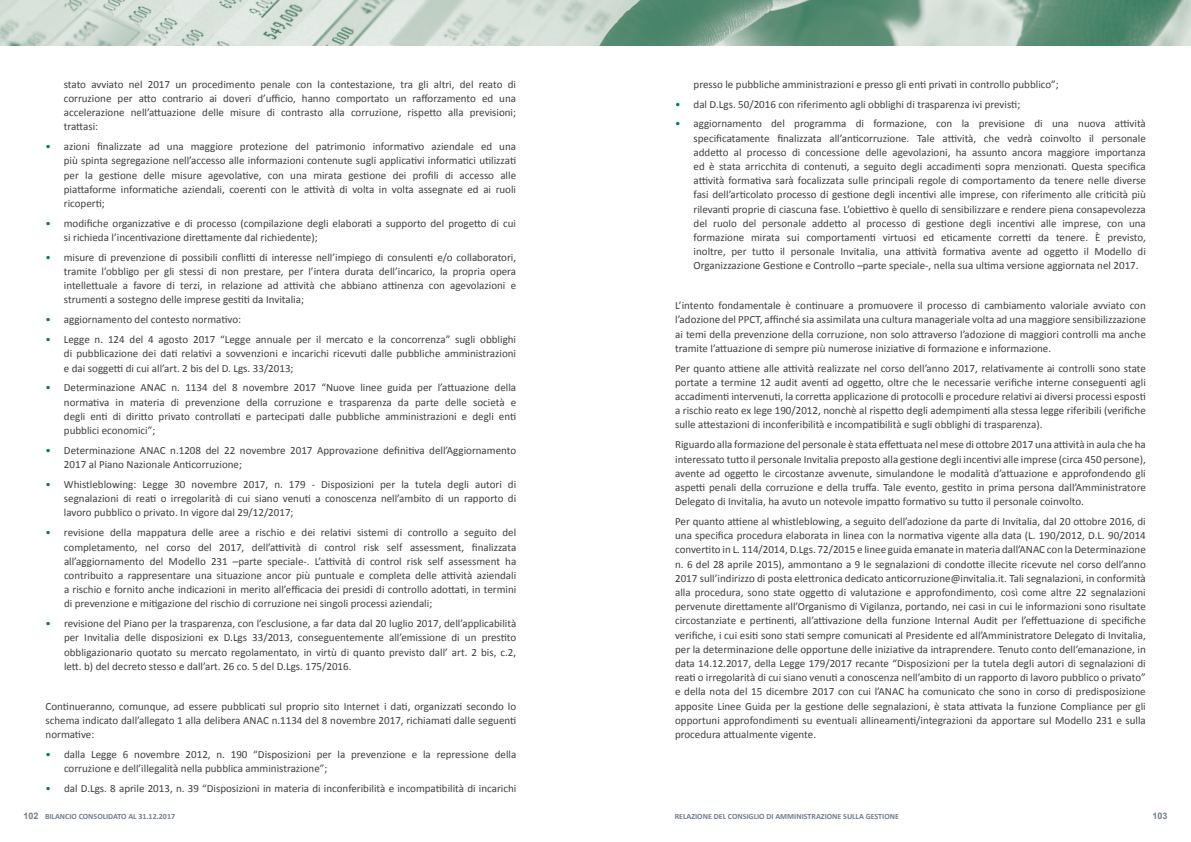
<style>
.page{position:relative;width:1191px;height:842px;background:#fff}
.page>*{position:absolute;margin:0;border:0;box-sizing:border-box;transform-origin:0 0}
.t1{font:11px/14.2px "Calibri";color:#3e3e3f;text-align:justify}
.t2{font:700 9px "Arial";color:#727f8a}
.t3{font:700 8px "Calibri";color:#727f8a}
.s1{color:#008355}
.s2{font-family:"Arial";font-size:9px}
</style>
<div class="page">
<img style="left:0;top:0;width:1191px;height:45px">
<p class="t1" style="left:64px;top:77px;width:454px">stato avviato nel 2017 un procedimento penale con la contestazione, tra gli altri, del reato di corruzione per atto contrario ai doveri d’ufficio, hanno comportato un rafforzamento ed una accelerazione nell’attuazione delle misure di contrasto alla corruzione, rispetto alla previsioni; trattasi:</p>
<p class="t1" style="left:64px;top:139px;width:454px;text-indent:-18px"><span class="s1">•</span> azioni finalizzate ad una maggiore protezione del patrimonio informativo aziendale ed una più spinta segregazione nell’accesso alle informazioni contenute sugli applicativi informatici utilizzati per la gestione delle misure agevolative, con una mirata gestione dei profili di accesso alle piattaforme informatiche aziendali, coerenti con le attività di volta in volta assegnate ed ai ruoli ricoperti;</p>
<p class="t1" style="left:64px;top:216px;width:454px;text-indent:-18px"><span class="s1">•</span> modifiche organizzative e di processo (compilazione degli elaborati a supporto del progetto di cui si richieda l’incentivazione direttamente dal richiedente);</p>
<p class="t1" style="left:64px;top:250px;width:454px;text-indent:-18px"><span class="s1">•</span> misure di prevenzione di possibili conflitti di interesse nell’impiego di consulenti e/o collaboratori, tramite l’obbligo per gli stessi di non prestare, per l’intera durata dell’incarico, la propria opera intellettuale a favore di terzi, in relazione ad attività che abbiano attinenza con agevolazioni e strumenti a sostegno delle imprese gestiti da Invitalia;</p>
<p class="t1" style="left:45px;top:313px;width:197px"><span class="s1">•</span> aggiornamento del contesto normativo:</p>
<p class="t1" style="left:64px;top:332px;width:454px;text-indent:-18px"><span class="s1">•</span> Legge n. 124 del 4 agosto 2017 “Legge annuale per il mercato e la concorrenza” sugli obblighi di pubblicazione dei dati relativi a sovvenzioni e incarichi ricevuti dalle pubbliche amministrazioni e dai soggetti di cui all’art. 2 bis del D. Lgs. 33/2013;</p>
<p class="t1" style="left:64px;top:381px;width:454px;text-indent:-18px"><span class="s1">•</span> Determinazione ANAC n. 1134 del 8 novembre 2017 “Nuove linee guida per l’attuazione della normativa in materia di prevenzione della corruzione e trasparenza da parte delle società e degli enti di diritto privato controllati e partecipati dalle pubbliche amministrazioni e degli enti pubblici economici”;</p>
<p class="t1" style="left:64px;top:443px;width:454px;text-indent:-18px"><span class="s1">•</span> Determinazione ANAC n.1208 del 22 novembre 2017 Approvazione definitiva dell’Aggiornamento<br>2017 al Piano Nazionale Anticorruzione;</p>
<p class="t1" style="left:64px;top:477px;width:454px;text-indent:-18px"><span class="s1">•</span> Whistleblowing: Legge 30 novembre 2017, n. 179 - Disposizioni per la tutela degli autori di segnalazioni di reati o irregolarità di cui siano venuti a conoscenza nell’ambito di un rapporto di lavoro pubblico o privato. In vigore dal 29/12/2017;</p>
<p class="t1" style="left:64px;top:526px;width:454px;text-indent:-18px"><span class="s1">•</span> revisione della mappatura delle aree a rischio e dei relativi sistemi di controllo a seguito del completamento, nel corso del 2017, dell’attività di control risk self assessment, finalizzata all’aggiornamento del Modello 231 –parte speciale-. L’attività di control risk self assessment ha contribuito a rappresentare una situazione ancor più puntuale e completa delle attività aziendali a rischio e fornito anche indicazioni in merito all’efficacia dei presidi di controllo adottati, in termini di prevenzione e mitigazione del rischio di corruzione nei singoli processi aziendali;</p>
<p class="t1" style="left:64px;top:616px;width:454px;text-indent:-18px"><span class="s1">•</span> revisione del Piano per la trasparenza, con l’esclusione, a far data dal 20 luglio 2017, dell’applicabilità per Invitalia delle disposizioni ex D.Lgs 33/2013, conseguentemente all’emissione di un prestito obbligazionario quotato su mercato regolamentato, in virtù di quanto previsto dall’ art. 2 bis, c.2, lett. b) del decreto stesso e dall’art. 26 co. 5 del D.Lgs. 175/2016.</p>
<p class="t1" style="left:46px;top:699px;width:472px">Continueranno, comunque, ad essere pubblicati sul proprio sito Internet i dati, organizzati secondo lo schema indicato dall’allegato 1 alla delibera ANAC n.1134 del 8 novembre 2017, richiamati dalle seguenti normative:</p>
<p class="t1" style="left:64px;top:747px;width:454px;text-indent:-18px"><span class="s1">•</span> dalla Legge 6 novembre 2012, n. 190 “Disposizioni per la prevenzione e la repressione della corruzione e dell’illegalità nella pubblica amministrazione”;</p>
<p class="t1" style="left:46px;top:781px;width:472px"><span class="s1">•</span> dal D.Lgs. 8 aprile 2013, n. 39 “Disposizioni in materia di inconferibilità e incompatibilità di incarichi</p>
<p class="t1" style="left:693px;top:77px;width:367px">presso le pubbliche amministrazioni e presso gli enti privati in controllo pubblico”;</p>
<p class="t1" style="left:675px;top:97px;width:347px"><span class="s1">•</span> dal D.Lgs. 50/2016 con riferimento agli obblighi di trasparenza ivi previsti;</p>
<p class="t1" style="left:693px;top:117px;width:454px;text-indent:-18px"><span class="s1">•</span> aggiornamento del programma di formazione, con la previsione di una nuova attività specificatamente finalizzata all’anticorruzione. Tale attività, che vedrà coinvolto il personale addetto al processo di concessione delle agevolazioni, ha assunto ancora maggiore importanza ed è stata arricchita di contenuti, a seguito degli accadimenti sopra menzionati. Questa specifica attività formativa sarà focalizzata sulle principali regole di comportamento da tenere nelle diverse fasi dell’articolato processo di gestione degli incentivi alle imprese, con riferimento alle criticità più rilevanti proprie di ciascuna fase. L’obiettivo è quello di sensibilizzare e rendere piena consapevolezza del ruolo del personale addetto al processo di gestione degli incentivi alle imprese, con una formazione mirata sui comportamenti virtuosi ed eticamente corretti da tenere. È previsto, inoltre, per tutto il personale Invitalia, una attività formativa avente ad oggetto il Modello di Organizzazione Gestione e Controllo –parte speciale-, nella sua ultima versione aggiornata nel 2017.</p>
<p class="t1" style="left:675px;top:298px;width:472px">L’intento fondamentale è continuare a promuovere il processo di cambiamento valoriale avviato con l’adozione del PPCT, affinché sia assimilata una cultura manageriale volta ad una maggiore sensibilizzazione ai temi della prevenzione della corruzione, non solo attraverso l’adozione di maggiori controlli ma anche tramite l’attuazione di sempre più numerose iniziative di formazione e informazione.</p>
<p class="t1" style="left:675px;top:361px;width:472px">Per quanto attiene alle attività realizzate nel corso dell’anno 2017, relativamente ai controlli sono state portate a termine 12 audit aventi ad oggetto, oltre che le necessarie verifiche interne conseguenti agli accadimenti intervenuti, la corretta applicazione di protocolli e procedure relativi ai diversi processi esposti a rischio reato ex lege 190/2012, nonchè al rispetto degli adempimenti alla stessa legge riferibili (verifiche sulle attestazioni di inconferibilità e incompatibilità e sugli obblighi di trasparenza).</p>
<p class="t1" style="left:675px;top:438px;width:472px">Riguardo alla formazione del personale è stata effettuata nel mese di ottobre 2017 una attività in aula che ha interessato tutto il personale Invitalia preposto alla gestione degli incentivi alle imprese (circa 450 persone), avente ad oggetto le circostanze avvenute, simulandone le modalità d’attuazione e approfondendo gli aspetti penali della corruzione e della truffa. Tale evento, gestito in prima persona dall’Amministratore Delegato di Invitalia, ha avuto un notevole impatto formativo su tutto il personale coinvolto.</p>
<p class="t1" style="left:675px;top:514px;width:472px">Per quanto attiene al whistleblowing, a seguito dell’adozione da parte di Invitalia, dal 20 ottobre 2016, di una specifica procedura elaborata in linea con la normativa vigente alla data (L. 190/2012, D.L. 90/2014 convertito in L. 114/2014, D.Lgs. 72/2015 e linee guida emanate in materia dall’ANAC con la Determinazione n. 6 del 28 aprile 2015), ammontano a 9 le segnalazioni di condotte illecite ricevute nel corso dell’anno 2017 sull’indirizzo di posta elettronica dedicato anticorruzione@invitalia.it. Tali segnalazioni, in conformità alla procedura, sono state oggetto di valutazione e approfondimento, così come altre 22 segnalazioni pervenute direttamente all’Organismo di Vigilanza, portando, nei casi in cui le informazioni sono risultate circostanziate e pertinenti, all’attivazione della funzione Internal Audit per l’effettuazione di specifiche verifiche, i cui esiti sono stati sempre comunicati al Presidente ed all’Amministratore Delegato di Invitalia, per la determinazione delle opportune delle iniziative da intraprendere. Tenuto conto dell’emanazione, in data 14.12.2017, della Legge 179/2017 recante “Disposizioni per la tutela degli autori di segnalazioni di reati o irregolarità di cui siano venuti a conoscenza nell’ambito di un rapporto di lavoro pubblico o privato” e della nota del 15 dicembre 2017 con cui l’ANAC ha comunicato che sono in corso di predisposizione apposite Linee Guida per la gestione delle segnalazioni, è stata attivata la funzione Compliance per gli opportuni approfondimenti su eventuali allineamenti/integrazioni da apportare sul Modello 231 e sulla procedura attualmente vigente.</p>
<p class="t3" style="left:24px;top:811px;width:153px"><span class="s2">102</span> BILANCIO CONSOLIDATO AL 31.12.2017</p>
<p class="t3" style="left:674px;top:811px;width:226px">RELAZIONE DEL CONSIGLIO DI AMMINISTRAZIONE SULLA GESTIONE</p>
<p class="t2" style="left:1152px;top:810px;width:17px">103</p>
</div>
